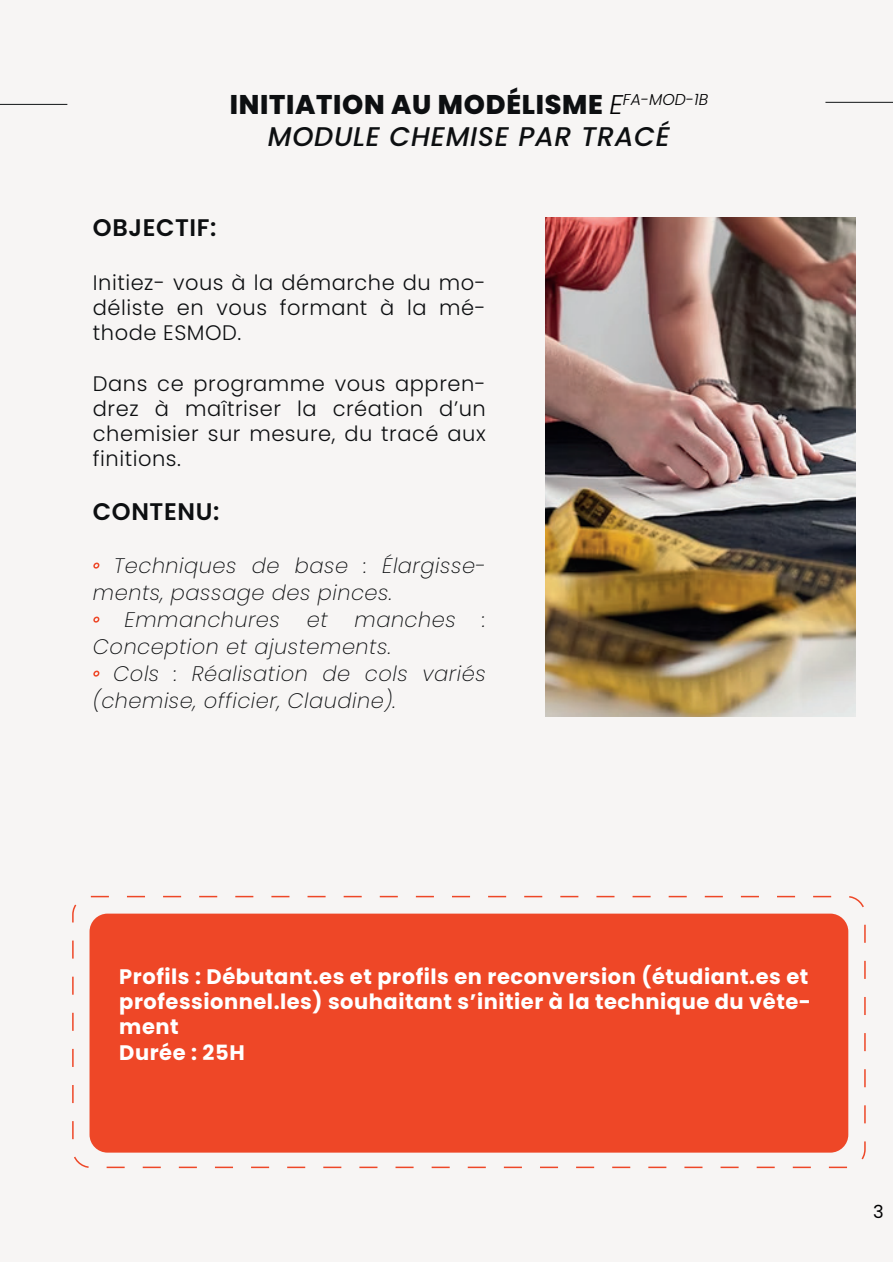
<style>
.page{position:relative;width:893px;height:1263px;background:#fff}
.page>*{position:absolute;margin:0;border:0;box-sizing:border-box;transform-origin:0 0}
.t1{font:800 27px/32.4px "Poppins";letter-spacing:.025em;color:#0d0f11;text-align:center}
.t2{font:600 24px "Poppins";letter-spacing:.025em;color:#0d0f11}
.t3{font:300 21px/25.2px "Poppins";letter-spacing:.025em;color:#0d0f11;text-align:justify}
.t4{font:italic 200 21px "Poppins";letter-spacing:.025em;color:#0d0f11}
.t5{font:700 21px/25.2px "Poppins";letter-spacing:.025em;color:#fff}
.t6{font:18px "Poppins";color:#000001}
.s1{font-weight:300;font-style:italic;color:#000001}
.s2{font-weight:500;font-style:italic}
</style>
<div class="page">
<div style="left:0;top:0;width:893px;height:1262px;background:#f7f5f4"></div>
<svg style="left:93px;top:562px;width:7px;height:7px"></svg>
<svg style="left:93px;top:616px;width:7px;height:7px"></svg>
<svg style="left:93px;top:670px;width:7px;height:7px"></svg>
<img style="left:545px;top:217px;width:310px;height:500px">
<div style="left:90px;top:914px;width:758px;height:238px;background:#ee4727;border-radius:18px"></div>
<div style="left:72px;top:896px;width:794px;height:272px;border:2px dashed #ee4727;border-radius:18px"></div>
<p class="t1" style="left:230px;top:88px;width:480px">INITIATION AU MODÉLISME <span class="s1">E</span><sup>FA-MOD-1B<br></sup><span class="s2">MODULE CHEMISE PAR TRACÉ</span></p>
<p class="t2" style="left:93px;top:214px;width:125px">OBJECTIF:</p>
<p class="t3" style="left:93px;top:270px;width:394px">Initiez- vous à la démarche du mo&shy;déliste en vous formant à la mé&shy;thode ESMOD.</p>
<p class="t3" style="left:93px;top:371px;width:394px">Dans ce programme vous appren&shy;drez à maîtriser la création d’un chemisier sur mesure, du tracé aux finitions.</p>
<p class="t2" style="left:93px;top:498px;width:128px">CONTENU:</p>
<p class="t4" style="left:114px;top:553px;width:373px">Techniques de base : Élargisse-</p>
<p class="t4" style="left:93px;top:580px;width:301px">ments, passage des pinces.</p>
<p class="t4" style="left:125px;top:607px;width:157px">Emmanchures</p>
<p class="t4" style="left:307px;top:607px;width:22px">et</p>
<p class="t4" style="left:355px;top:607px;width:103px">manches</p>
<p class="t4" style="left:483px;top:607px;width:5px">:</p>
<p class="t4" style="left:93px;top:634px;width:300px">Conception et ajustements.</p>
<p class="t4" style="left:113px;top:661px;width:374px">Cols : Réalisation de cols variés</p>
<p class="t4" style="left:93px;top:688px;width:305px">(chemise, officier, Claudine).</p>
<p class="t5" style="left:119px;top:964px;width:693px">Profils : Débutant.es et profils en reconversion (étudiant.es et professionnel.les) souhaitant s’initier à la technique du vête&shy;ment<br>Durée : 25H</p>
<p class="t6" style="left:873px;top:1201px;width:12px">3</p>
</div>
